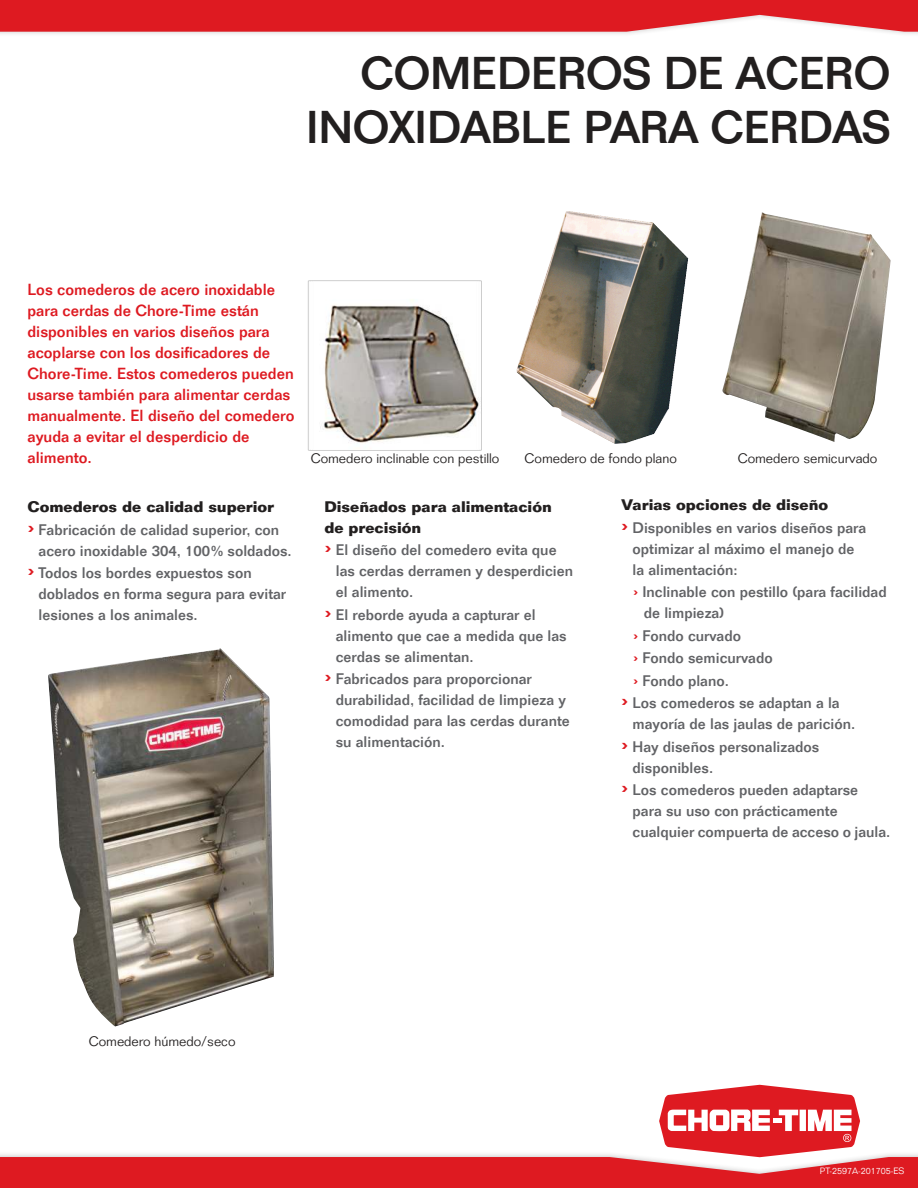
<style>
.page{position:relative;width:918px;height:1188px;background:#fff}
.page>*{position:absolute;margin:0;border:0;box-sizing:border-box;transform-origin:0 0}
.t1{font:500 45px/54px "Folio Std";color:#221f1f;text-align:right}
.t2{font:500 15.75px/21px "Folio Std";color:#de1a21}
.t3{font:500 15px/21px "Folio Std";color:#626366}
.t4{font:700 15px/21px "Folio Std";color:#221f1f}
.t5{font:300 13.5px "Folio Std";color:#221f1f}
.t6{font:300 9px "Folio Std";color:#fff}
.s1{font-weight:700;color:#221f1f}
.s2{font-size:26.25px;color:#de1a21}
.s3{font-size:18.75px;color:#de1a21}
</style>
<div class="page">
<div style="left:0;top:0;width:918px;height:38px;background:#221f1f;opacity:.25"></div>
<svg style="left:0;top:0;width:918px;height:32px;background:#e02d34"></svg>
<svg style="left:0;top:1085px;width:918px;height:103px"></svg>
<img style="left:48px;top:648px;width:226px;height:378px">
<img style="left:723px;top:212px;width:168px;height:230px">
<img style="left:517px;top:211px;width:171px;height:233px">
<img style="left:307px;top:280px;width:175px;height:171px">
<h1 class="t1" style="left:306px;top:50px;width:586px">COMEDEROS DE ACERO<br>INOXIDABLE PARA CERDAS</h1>
<p class="t2" style="left:28px;top:280px;width:268px">Los comederos de acero inoxidable para cerdas de Chore-Time están disponibles en varios diseños para acoplarse con los dosificadores de<br>Chore-Time. Estos comederos pueden usarse también para alimentar cerdas manualmente. El diseño del comedero ayuda a evitar el desperdicio de alimento.</p>
<p class="t3" style="left:28px;top:497px;width:253px;line-height:22.5px"><span class="s1">Comederos de calidad superior </span><span class="s2">›</span> Fabricación de calidad superior, con</p>
<p class="t3" style="left:28px;top:541px;width:266px;line-height:22.5px;text-indent:11px">acero inoxidable 304, 100% soldados. <span class="s2">›</span> Todos los bordes expuestos son</p>
<p class="t3" style="left:39px;top:585px;width:249px">doblados en forma segura para evitar lesiones a los animales.</p>
<p class="t5" style="left:311px;top:450px;width:190px">Comedero inclinable con pestillo</p>
<p class="t5" style="left:525px;top:450px;width:154px">Comedero de fondo plano</p>
<p class="t5" style="left:738px;top:450px;width:141px">Comedero semicurvado</p>
<p class="t3" style="left:621px;top:495px;width:247px;line-height:22.5px"><span class="s1">Varias opciones de diseño<br></span><span class="s2">›</span> Disponibles en varios diseños para</p>
<p class="t3" style="left:633px;top:539px;width:224px">optimizar al máximo el manejo de la alimentación:</p>
<p class="t3" style="left:644px;top:583px;width:244px;text-indent:-11px"><span class="s3">›</span> Inclinable con pestillo (para facilidad de limpieza)</p>
<p class="t3" style="left:633px;top:626px;width:110px"><span class="s3">›</span> Fondo curvado</p>
<p class="t3" style="left:633px;top:649px;width:141px"><span class="s3">›</span> Fondo semicurvado</p>
<p class="t3" style="left:633px;top:671px;width:97px"><span class="s3">›</span> Fondo plano.</p>
<p class="t3" style="left:621px;top:694px;width:220px"><span class="s2">›</span> Los comederos se adaptan a la</p>
<p class="t3" style="left:621px;top:714px;width:236px;line-height:22.5px;text-indent:11px">mayoría de las jaulas de parición. <span class="s2">›</span> Hay diseños personalizados</p>
<p class="t3" style="left:621px;top:758px;width:239px;line-height:22.5px;text-indent:11px">disponibles.<br><span class="s2">›</span> Los comederos pueden adaptarse</p>
<p class="t3" style="left:633px;top:802px;width:259px">para su uso con prácticamente cualquier compuerta de acceso o jaula.</p>
<p class="t4" style="left:324px;top:497px;width:229px">Diseñados para alimentación de precisión</p>
<p class="t3" style="left:336px;top:541px;width:239px;text-indent:-11px"><span class="s2">›</span> El diseño del comedero evita que las cerdas derramen y desperdicien el alimento.</p>
<p class="t3" style="left:336px;top:605px;width:232px;text-indent:-11px"><span class="s2">›</span> El reborde ayuda a capturar el alimento que cae a medida que las cerdas se alimentan.</p>
<p class="t3" style="left:336px;top:670px;width:236px;text-indent:-11px"><span class="s2">›</span> Fabricados para proporcionar durabilidad, facilidad de limpieza y comodidad para las cerdas durante su alimentación.</p>
<p class="t5" style="left:89px;top:1033px;width:148px">Comedero húmedo/seco</p>
<p class="t6" style="left:820px;top:1166px;width:86px">PT-2597A-201705-ES</p>
</div>
